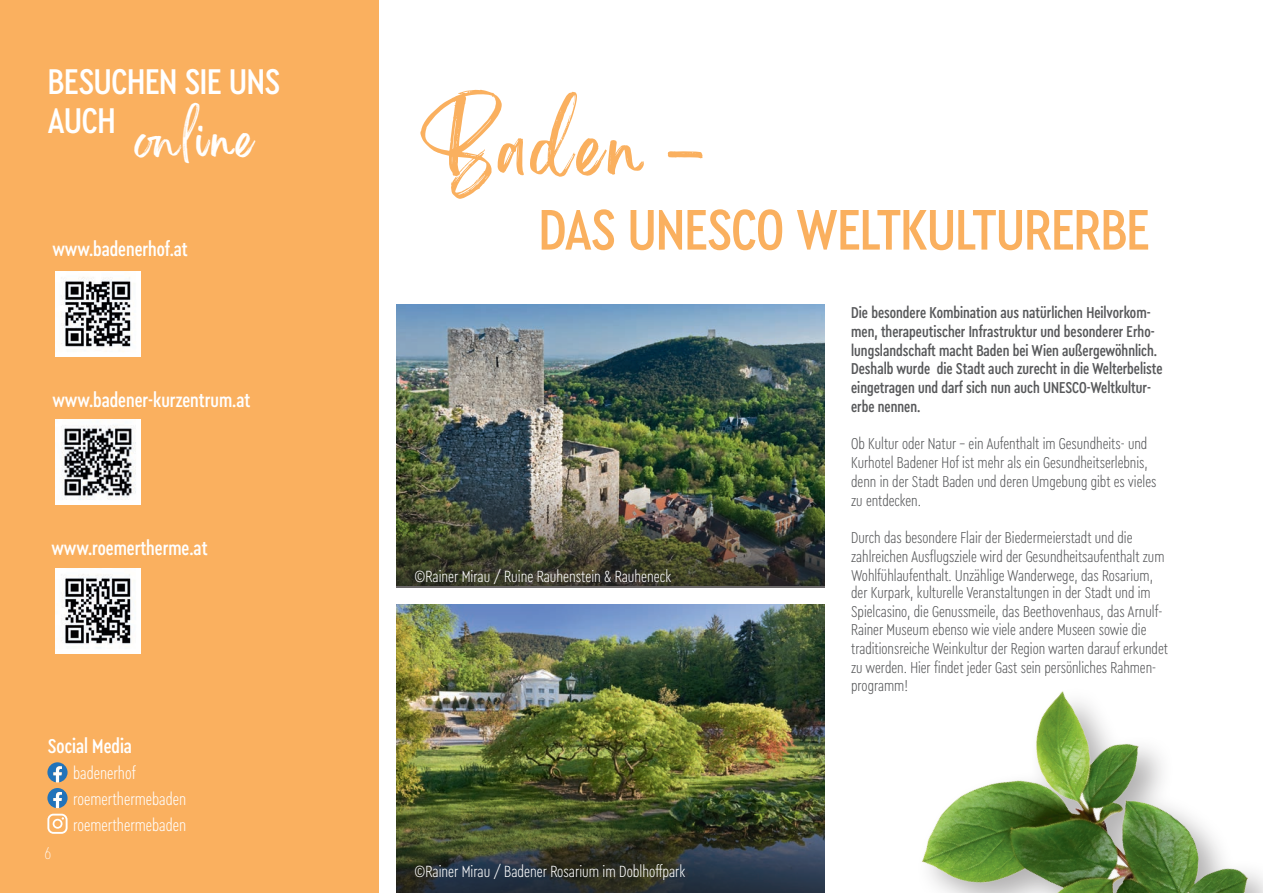
<style>
.page{position:relative;width:1263px;height:893px;background:#fff}
.page>*{position:absolute;margin:0;border:0;box-sizing:border-box;transform-origin:0 0}
.Headline_2_orange_Brightwall{font:69px "Brightwall";letter-spacing:.04em;color:#fab05f}
.Headline_2_orange{font:500 60px "Cera Condensed Pro";letter-spacing:-.01em;color:#fab05f}
.Headline_2_orange_Brightwall-2{font:45px "Brightwall";color:#fff}
.t1{font:500 37.5px "Cera Condensed Pro";letter-spacing:-.005em;color:#fff}
.Subline{font:500 21px "Cera Condensed Pro";color:#fff}
.t2{font:300 18px "Cera Condensed Pro";color:#fff}
.t3{font:100 18px "Cera Condensed Pro";color:#fff}
.t4{font:300 16.95px "Cera Condensed Pro";color:#fff}
.Fließtext{font:300 16.5px/18.8px "Cera Condensed Pro";color:#57585a}
.Fließtext-2{font:500 16.5px/18.8px "Cera Condensed Pro";color:#57585a}
.s1{font-size:64.5px}
</style>
<div class="page">
<img style="left:396px;top:605px;width:428px;height:179px">
<img style="left:396px;top:305px;width:428px;height:171px">
<img style="left:396px;top:784px;width:428px;height:109px">
<img style="left:396px;top:476px;width:428px;height:112px">
<img style="left:922px;top:691px;width:341px;height:202px">
<div style="left:0;top:0;width:379px;height:893px;background:#fab05f"></div>
<svg style="left:47px;top:762px;width:21px;height:20px"></svg>
<svg style="left:47px;top:788px;width:21px;height:20px"></svg>
<svg style="left:47px;top:814px;width:21px;height:20px"></svg>
<img style="left:55px;top:271px;width:85px;height:85px">
<img style="left:55px;top:419px;width:85px;height:85px">
<img style="left:55px;top:569px;width:85px;height:85px">
<p class="t1" style="left:48px;top:56px;width:234px">BESUCHEN SIE UNS</p>
<p class="t1" style="left:48px;top:95px;width:69px">AUCH</p>
<p class="Headline_2_orange_Brightwall-2" style="left:135px;top:123px;width:119px">online</p>
<p class="Subline" style="left:52px;top:235px;width:137px">www.badenerhof.at</p>
<p class="Subline" style="left:52px;top:386px;width:199px">www.badener-kurzentrum.at</p>
<p class="Subline" style="left:51px;top:534px;width:158px">www.roemertherme.at</p>
<p class="Subline" style="left:48px;top:732px;width:86px">Social Media</p>
<p class="t2" style="left:73px;top:760px;width:64px">badenerhof</p>
<p class="t2" style="left:73px;top:787px;width:115px">roemerthermebaden</p>
<p class="t2" style="left:73px;top:813px;width:115px">roemerthermebaden</p>
<p class="t3" style="left:45px;top:840px;width:8px">6</p>
<p class="Headline_2_orange_Brightwall" style="left:420px;top:123px;width:288px">Baden <span class="s1">-</span></p>
<p class="Headline_2_orange" style="left:539px;top:190px;width:613px">DAS UNESCO WELTKULTURERBE</p>
<p class="Fließtext-2" style="left:851px;top:303px;width:313px">Die besondere Kombination aus natürlichen Heilvorkom&shy;men, therapeutischer Infrastruktur und besonderer Erho&shy;lungslandschaft macht Baden bei Wien außergewöhnlich.<br>Deshalb wurde die Stadt auch zurecht in die Welterbeliste eingetragen und darf sich nun auch UNESCO-Weltkultur&shy;erbe nennen.</p>
<p class="Fließtext" style="left:851px;top:434px;width:307px">Ob Kultur oder Natur – ein Aufenthalt im Gesundheits- und Kurhotel Badener Hof ist mehr als ein Gesundheitserlebnis, denn in der Stadt Baden und deren Umgebung gibt es vieles zu entdecken.</p>
<p class="Fließtext" style="left:851px;top:528px;width:315px">Durch das besondere Flair der Biedermeierstadt und die zahlreichen Ausflugsziele wird der Gesundheitsaufenthalt zum</p>
<p class="t4" style="left:415px;top:565px;width:258px">©Rainer Mirau / Ruine Rauhenstein &amp; Rauheneck</p>
<p class="Fließtext" style="left:851px;top:565px;width:303px">Wohlfühlaufenthalt. Unzählige Wanderwege, das Rosarium,</p>
<p class="Fließtext" style="left:851px;top:582px;width:318px">der Kurpark, kulturelle Veranstaltungen in der Stadt und im Spielcasino, die Genussmeile, das Beethovenhaus, das Arnulf-Rainer Museum ebenso wie viele andere Museen sowie die traditionsreiche Weinkultur der Region warten darauf erkundet zu werden. Hier findet jeder Gast sein persönliches Rahmen&shy;programm!</p>
<p class="t4" style="left:415px;top:860px;width:272px">©Rainer Mirau / Badener Rosarium im Doblhoffpark</p>
</div>
